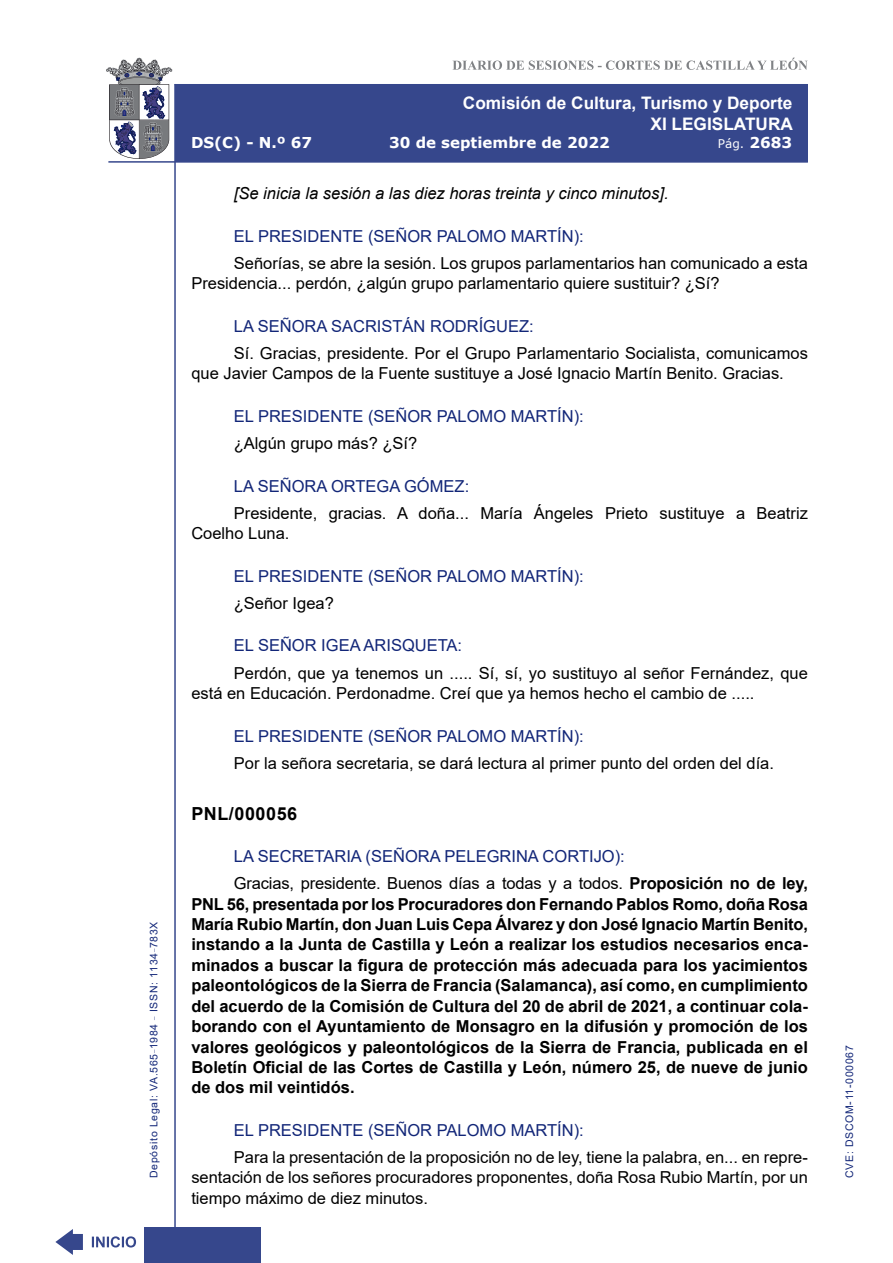
<style>
.page{position:relative;width:893px;height:1263px;background:#fff}
.page>*{position:absolute;margin:0;border:0;box-sizing:border-box;transform-origin:0 0}
.MarcadorPrimerNivel{font:700 18px "Arial";letter-spacing:.03em;color:#000}
.t1{font:700 17.25px/20.7px "Arial";color:#fff;text-align:right}
.t2{font:16.5px/20.4px "Arial";color:#000}
.t3{font:700 16.5px/20.4px "Arial";color:#000;text-align:justify}
.Orador{font:16.5px "Arial";color:#122678}
.t4{font:italic 16.5px "Arial";color:#000}
.t5{font:700 15px "Verdana";color:#fff}
.t6{font:12px "Verdana";color:#fff}
.t7{font:10.5px "Arial";letter-spacing:.065em;color:#122678}
.s1{font-weight:700;font-size:15px}
.s2{font-weight:400}
</style>
<div class="page">
<svg style="left:452px;top:58px;width:356px;height:12px"></svg>
<hr style="left:174px;top:84px;width:2px;height:1179px;background:#36478c">
<div style="left:144px;top:1227px;width:117px;height:36px;background:#36478c"></div>
<div style="left:175px;top:84px;width:633px;height:78px;background:#36478c"></div>
<hr style="left:108px;top:161px;width:700px;height:2px;background:#36478c">
<svg style="left:92px;top:1236px;width:44px;height:11px"></svg>
<svg style="left:55px;top:1229px;width:28px;height:26px"></svg>
<svg style="left:106px;top:58px;width:66px;height:101px"></svg>
<p class="t7" style="left:146px;top:1178px;width:258px;rotate:-90deg">Depósito Legal: VA.565<sup>_</sup>1984 <sup>_</sup> ISSN: 1134<sup>_</sup>783X</p>
<p class="t1" style="left:463px;top:93px;width:332px">Comisión de Cultura, Turismo y Deporte<br>XI LEGISLATURA</p>
<p class="t5" style="left:191px;top:132px;width:123px">DS(C) - N.º 67</p>
<p class="t5" style="left:389px;top:132px;width:222px">30 de septiembre de 2022</p>
<p class="t6" style="left:718px;top:135px;width:76px">Pág. <span class="s1">2683</span></p>
<p class="t4" style="left:234px;top:183px;width:436px">[Se inicia la sesión a las diez horas treinta y cinco minutos].</p>
<p class="Orador" style="left:234px;top:224px;width:351px">EL PRESIDENTE (SEÑOR PALOMO MARTÍN):</p>
<p class="t2" style="left:191px;top:253px;width:618px;text-indent:43px">Señorías, se abre la sesión. Los grupos parlamentarios han comunicado a esta<br>Presidencia... perdón, ¿algún grupo parlamentario quiere sustituir? ¿Sí?</p>
<p class="Orador" style="left:234px;top:315px;width:301px">LA SEÑORA SACRISTÁN RODRÍGUEZ:</p>
<p class="t2" style="left:191px;top:343px;width:618px;text-indent:43px">Sí. Gracias, presidente. Por el Grupo Parlamentario Socialista, comunicamos que Javier Campos de la Fuente sustituye a José Ignacio Martín Benito. Gracias.</p>
<p class="Orador" style="left:234px;top:405px;width:351px">EL PRESIDENTE (SEÑOR PALOMO MARTÍN):</p>
<p class="t2" style="left:234px;top:433px;width:185px">¿Algún grupo más? ¿Sí?</p>
<p class="Orador" style="left:234px;top:474px;width:237px">LA SEÑORA ORTEGA GÓMEZ:</p>
<p class="t2" style="left:191px;top:503px;width:618px;text-indent:43px">Presidente, gracias. A doña... María Ángeles Prieto sustituye a Beatriz<br>Coelho Luna.</p>
<p class="Orador" style="left:234px;top:565px;width:351px">EL PRESIDENTE (SEÑOR PALOMO MARTÍN):</p>
<p class="t2" style="left:234px;top:593px;width:101px">¿Señor Igea?</p>
<p class="Orador" style="left:234px;top:634px;width:230px">EL SEÑOR IGEA ARISQUETA:</p>
<p class="t2" style="left:191px;top:662px;width:618px;text-indent:43px">Perdón, que ya tenemos un ..... Sí, sí, yo sustituyo al señor Fernández, que está en Educación. Perdonadme. Creí que ya hemos hecho el cambio de .....</p>
<p class="Orador" style="left:234px;top:724px;width:351px">EL PRESIDENTE (SEÑOR PALOMO MARTÍN):</p>
<p class="t2" style="left:234px;top:753px;width:542px">Por la señora secretaria, se dará lectura al primer punto del orden del día.</p>
<p class="MarcadorPrimerNivel" style="left:191px;top:800px;width:107px">PNL/000056</p>
<p class="Orador" style="left:234px;top:845px;width:392px">LA SECRETARIA (SEÑORA PELEGRINA CORTIJO):</p>
<p class="t3" style="left:191px;top:873px;width:618px;text-indent:43px"><span class="s2">Gracias, presidente. Buenos días a todas y a todos.</span> Proposición no de ley, PNL 56, presentada por los Procuradores don Fernando Pablos Romo, doña Rosa María Rubio Martín, don Juan Luis Cepa Álvarez y don José Ignacio Martín Benito, instando a la Junta de Castilla y León a realizar los estudios necesarios enca&shy;minados a buscar la figura de protección más adecuada para los yacimientos paleontológicos de la Sierra de Francia (Salamanca), así como, en cumplimiento del acuerdo de la Comisión de Cultura del 20 de abril de 2021, a continuar cola&shy;borando con el Ayuntamiento de Monsagro en la difusión y promoción de los valores geológicos y paleontológicos de la Sierra de Francia, publicada en el Boletín Oficial de las Cortes de Castilla y León, número 25, de nueve de junio de dos mil veintidós.</p>
<p class="Orador" style="left:234px;top:1119px;width:351px">EL PRESIDENTE (SEÑOR PALOMO MARTÍN):</p>
<p class="t2" style="left:191px;top:1147px;width:618px;text-align:justify;text-indent:43px">Para la presentación de la proposición no de ley, tiene la palabra, en... en repre&shy;sentación de los señores procuradores proponentes, doña Rosa Rubio Martín, por un tiempo máximo de diez minutos.</p>
<p class="t7" style="left:842px;top:1178px;width:134px;rotate:-90deg">CVE: DSCOM-11-000067</p>
</div>
